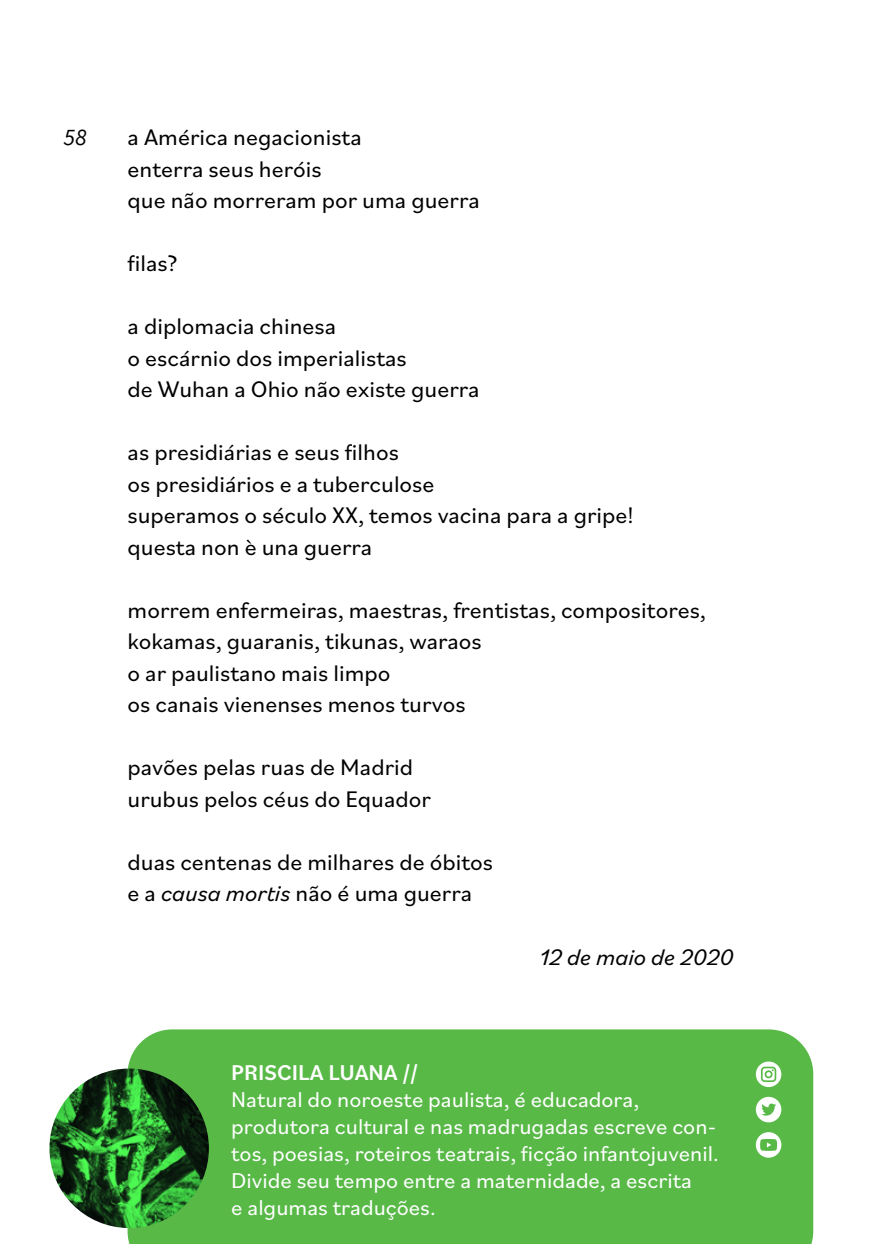
<style>
.page{position:relative;width:893px;height:1244px;background:#fff}
.page>*{position:absolute;margin:0;border:0;box-sizing:border-box;transform-origin:0 0}
.poemas{font:23.62px "Bilo";color:#000}
.local__data{font:italic 23.62px "Bilo";color:#000}
.t1{font:italic 23.62px "Source Sans Pro";color:#000}
.t2{font:22.5px/27px "Bilo";color:#fff}
.t3{font:500 22.5px "Bilo";color:#fff}
.s1{font-style:italic}
.s2{font-family:"Source Sans Pro";font-weight:700}
</style>
<div class="page">
<div style="left:128px;top:1029px;width:685px;height:215px;background:#58b947"></div>
<img style="left:49px;top:1068px;width:160px;height:160px;border-radius:80px">
<div style="left:756px;top:1132px;width:25px;height:25px;background:#fff;border-radius:50%"></div>
<svg style="left:760px;top:1139px;width:17px;height:12px"></svg>
<div style="left:756px;top:1097px;width:25px;height:25px;background:#fff;border-radius:50%"></div>
<svg style="left:761px;top:1103px;width:15px;height:12px"></svg>
<svg style="left:756px;top:1061px;width:25px;height:26px"></svg>
<p class="t1" style="left:64px;top:122px;width:24px">58</p>
<p class="poemas" style="left:128px;top:121px;width:236px">a América negacionista</p>
<p class="poemas" style="left:128px;top:153px;width:196px">enterra seus heróis</p>
<p class="poemas" style="left:128px;top:184px;width:354px">que não morreram por uma guerra</p>
<p class="poemas" style="left:128px;top:247px;width:51px">filas?</p>
<p class="poemas" style="left:128px;top:310px;width:210px">a diplomacia chinesa</p>
<p class="poemas" style="left:128px;top:342px;width:281px">o escárnio dos imperialistas</p>
<p class="poemas" style="left:128px;top:373px;width:354px">de Wuhan a Ohio não existe guerra</p>
<p class="poemas" style="left:128px;top:436px;width:273px">as presidiárias e seus filhos</p>
<p class="poemas" style="left:128px;top:468px;width:308px">os presidiários e a tuberculose</p>
<p class="poemas" style="left:128px;top:499px;width:508px">superamos o século XX, temos vacina para a gripe!</p>
<p class="poemas" style="left:128px;top:531px;width:246px">questa non è una guerra</p>
<p class="poemas" style="left:128px;top:594px;width:580px">morrem enfermeiras, maestras, frentistas, compositores,</p>
<p class="poemas" style="left:128px;top:625px;width:356px">kokamas, guaranis, tikunas, waraos</p>
<p class="poemas" style="left:128px;top:657px;width:264px">o ar paulistano mais limpo</p>
<p class="poemas" style="left:128px;top:688px;width:340px">os canais vienenses menos turvos</p>
<p class="poemas" style="left:128px;top:751px;width:287px">pavões pelas ruas de Madrid</p>
<p class="poemas" style="left:128px;top:783px;width:305px">urubus pelos céus do Equador</p>
<p class="poemas" style="left:128px;top:846px;width:367px">duas centenas de milhares de óbitos</p>
<p class="poemas" style="left:128px;top:877px;width:346px">e a <span class="s1">causa mortis</span> não é uma guerra</p>
<p class="local__data" style="left:539px;top:940px;width:196px">12 de maio de 2020</p>
<p class="t3" style="left:231px;top:1057px;width:188px">PRISCILA LUANA <span class="s2">//</span></p>
<p class="t2" style="left:231px;top:1085px;width:489px">Natural do noroeste paulista, é educadora, produtora cultural e nas madrugadas escreve con&shy;tos, poesias, roteiros teatrais, ficção infantojuvenil.<br>Divide seu tempo entre a maternidade, a escrita<br>e algumas traduções.</p>
</div>
